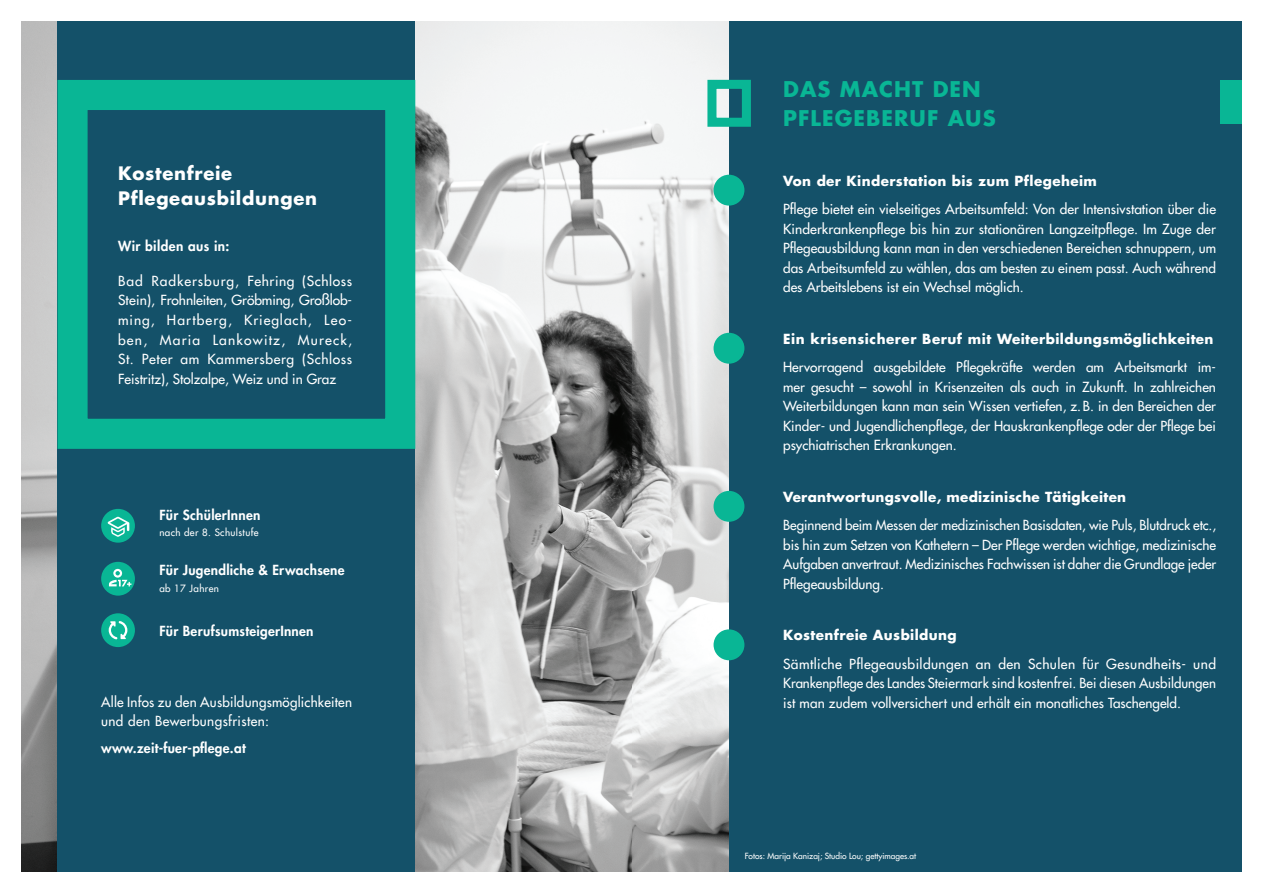
<style>
.page{position:relative;width:1263px;height:893px;background:#fff}
.page>*{position:absolute;margin:0;border:0;box-sizing:border-box;transform-origin:0 0}
.t1{font:700 21px/29px "Futura LT";letter-spacing:.05em;color:#09b695}
.t2{font:700 18px/25.7px "Futura LT";letter-spacing:.04em;color:#fff}
.t3{font:13.5px/19.5px "Futura LT";color:#fff;text-align:justify}
.t4{font:700 13.5px "Futura LT";letter-spacing:.03em;color:#fff}
.t5{font:800 13.5px "Futura LT";letter-spacing:.02em;color:#fff}
.t6{font:9.75px "Futura LT";letter-spacing:.04em;color:#fff}
.t7{font:8.25px "Futura LT";color:#fff}
</style>
<div class="page">
<img style="left:21px;top:21px;width:708px;height:851px">
<div style="left:730px;top:21px;width:512px;height:851px;background:#145169"></div>
<div style="left:707px;top:80px;width:44px;height:47px;border:9px solid #09b695"></div>
<div style="left:713px;top:175px;width:31px;height:31px;background:#09b695;border-radius:50%"></div>
<div style="left:713px;top:333px;width:31px;height:31px;background:#09b695;border-radius:50%"></div>
<div style="left:713px;top:491px;width:31px;height:31px;background:#09b695;border-radius:50%"></div>
<div style="left:713px;top:629px;width:31px;height:31px;background:#09b695;border-radius:50%"></div>
<div style="left:1220px;top:80px;width:22px;height:43px;background:#09b695"></div>
<div style="left:57px;top:21px;width:358px;height:851px;background:#145169"></div>
<div style="left:57px;top:80px;width:358px;height:369px;border:30px solid #09b695"></div>
<div style="left:101px;top:509px;width:34px;height:34px;background:#09b695;border-radius:50%"></div>
<svg style="left:108px;top:517px;width:21px;height:20px"></svg>
<div style="left:101px;top:562px;width:34px;height:34px;background:#09b695;border-radius:50%"></div>
<svg style="left:109px;top:569px;width:22px;height:17px"></svg>
<div style="left:101px;top:613px;width:34px;height:34px;background:#09b695;border-radius:50%"></div>
<svg style="left:109px;top:621px;width:18px;height:18px"></svg>
<h2 class="t2" style="left:118px;top:160px;width:200px">Kostenfreie<br>Pflegeausbildungen</h2>
<p class="t5" style="left:118px;top:237px;width:113px">Wir bilden aus in:</p>
<p class="t3" style="left:118px;top:271px;width:236px">Bad Radkersburg, Fehring (Schloss Stein), Frohnleiten, Gröbming, Großlob&shy;ming, Hartberg, Krieglach, Leo&shy;ben, Maria Lankowitz, Mureck, St. Peter am Kammersberg (Schloss Feistritz), Stolzalpe, Weiz und in Graz</p>
<p class="t5" style="left:159px;top:506px;width:103px">Für SchülerInnen</p>
<p class="t6" style="left:159px;top:526px;width:101px">nach der 8. Schulstufe</p>
<p class="t5" style="left:159px;top:561px;width:187px">Für Jugendliche &amp; Erwachsene</p>
<p class="t6" style="left:159px;top:582px;width:61px">ab 17 Jahren</p>
<p class="t5" style="left:159px;top:622px;width:156px">Für BerufsumsteigerInnen</p>
<p class="t3" style="left:101px;top:692px;width:252px">Alle Infos zu den Ausbildungsmöglichkeiten und den Bewerbungsfristen:</p>
<p class="t5" style="left:101px;top:739px;width:146px">www.zeit-fuer-pflege.at</p>
<h1 class="t1" style="left:783px;top:74px;width:214px">DAS MACHT DEN<br>PFLEGEBERUF AUS</h1>
<p class="t4" style="left:783px;top:171px;width:315px">Von der Kinderstation bis zum Pflegeheim</p>
<p class="t3" style="left:783px;top:199px;width:434px">Pflege bietet ein vielseitiges Arbeitsumfeld: Von der Intensivstation über die Kinderkrankenpflege bis hin zur stationären Langzeitpflege. Im Zuge der Pflegeausbildung kann man in den verschiedenen Bereichen schnuppern, um das Arbeitsumfeld zu wählen, das am besten zu einem passt. Auch während des Arbeitslebens ist ein Wechsel möglich.</p>
<p class="t4" style="left:783px;top:330px;width:432px">Ein krisensicherer Beruf mit Weiterbildungsmöglichkeiten</p>
<p class="t3" style="left:783px;top:357px;width:434px">Hervorragend ausgebildete Pflegekräfte werden am Arbeitsmarkt im&shy;mer gesucht – sowohl in Krisenzeiten als auch in Zukunft. In zahlreichen Weiterbildungen kann man sein Wissen vertiefen, z.B. in den Bereichen der Kinder- und Jugendlichenpflege, der Hauskrankenpflege oder der Pflege bei psychiatrischen Erkrankungen.</p>
<p class="t4" style="left:783px;top:488px;width:344px">Verantwortungsvolle, medizinische Tätigkeiten</p>
<p class="t3" style="left:783px;top:515px;width:435px">Beginnend beim Messen der medizinischen Basisdaten, wie Puls, Blutdruck etc., bis hin zum Setzen von Kathetern – Der Pflege werden wichtige, medizinische Aufgaben anvertraut. Medizinisches Fachwissen ist daher die Grundlage jeder Pflegeausbildung.</p>
<p class="t4" style="left:783px;top:626px;width:175px">Kostenfreie Ausbildung</p>
<p class="t3" style="left:783px;top:654px;width:434px">Sämtliche Pflegeausbildungen an den Schulen für Gesundheits- und Krankenpflege des Landes Steiermark sind kostenfrei. Bei diesen Ausbildungen ist man zudem vollversichert und erhält ein monatliches Taschengeld.</p>
<p class="t7" style="left:745px;top:851px;width:173px">Fotos: Marija Kanizaj; Studio Lou; gettyimages.at</p>
</div>
